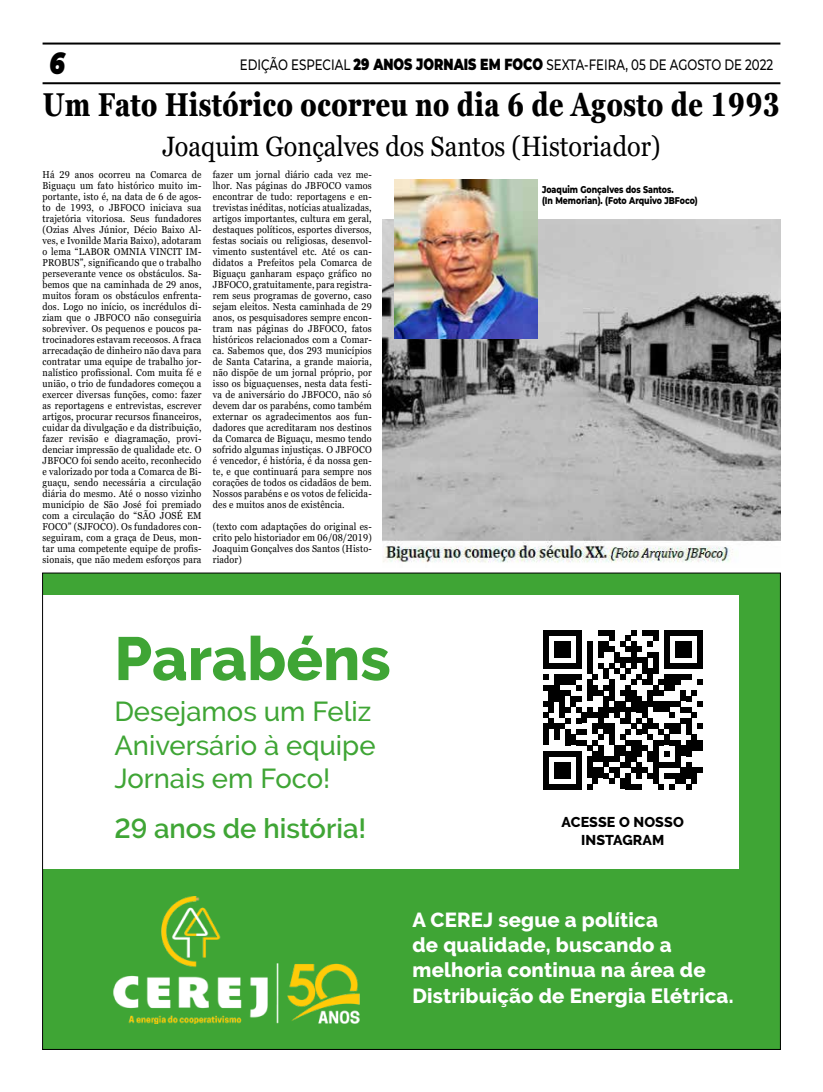
<style>
.page{position:relative;width:823px;height:1092px;background:#fff}
.page>*{position:absolute;margin:0;border:0;box-sizing:border-box;transform-origin:0 0}
.t1{font:800 60.8px "Raleway";color:#3fa535}
.t2{font:700 condensed 33px "Georgia Pro";color:#000;scale:.9 1}
.t3{font:italic 900 30px "Montserrat";color:#000;scale:.79 1}
.t4{font:28px "Georgia Pro";color:#000;scale:.9 1}
.t5{font:500 27.4px/33.4px "Raleway";color:#3fa535}
.t6{font:600 27.4px "Raleway";color:#3fa535}
.t7{font:800 20.3px/25.3px "Raleway";letter-spacing:.01em;color:#fff}
.t8{font:500 15px "Montserrat";color:#000;scale:.79 1}
.t9{font:800 14.2px/17.2px "Raleway";letter-spacing:.01em;color:#000;text-align:center}
.t10{font:10px/11px "Georgia Pro";letter-spacing:.02em;color:#000;text-align:justify;scale:.9 1}
.t11{font:800 10px/11px "Montserrat";color:#000;scale:.79 1}
.s1{font-weight:900;font-size:16px}
</style>
<div class="page">
<hr style="left:43px;top:43px;width:737px;height:2px;background:#000">
<hr style="left:43px;top:82px;width:737px;height:2px;background:#000">
<div style="left:43px;top:573px;width:737px;height:476px;background:#3fa535"></div>
<img style="left:113px;top:896px;width:247px;height:127px">
<div style="left:43px;top:595px;width:695px;height:273px;background:#fff"></div>
<svg style="left:543px;top:630px;width:159px;height:159px"></svg>
<img style="left:382px;top:219px;width:398px;height:344px">
<img style="left:394px;top:179px;width:143px;height:160px">
<h3 class="t3" style="left:50px;top:40px;width:21px">6</h3>
<h3 class="t8" style="left:240px;top:54px;width:676px">EDIÇÃO ESPECIAL <span class="s1">29 ANOS JORNAIS EM FOCO</span> SEXTA-FEIRA, 05 DE AGOSTO DE 2022</h3>
<h2 class="t2" style="left:43px;top:85px;width:820px">Um Fato Histórico ocorreu no dia 6 de Agosto de 1993</h2>
<h3 class="t4" style="left:162px;top:130px;width:554px">Joaquim Gonçalves dos Santos (Historiador)</h3>
<p class="t11" style="left:541px;top:184px;width:199px">Joaquim Gonçalves dos Santos.<br>(In Memorian). (Foto Arquivo JBFoco)</p>
<p class="t10" style="left:43px;top:170px;width:178px">Há 29 anos ocorreu na Comarca de Biguaçu um fato histórico muito im&shy;portante, isto é, na data de 6 de agos&shy;to de 1993, o JBFOCO iniciava sua trajetória vitoriosa. Seus fundadores (Ozias Alves Júnior, Décio Baixo Al&shy;ves, e Ivonilde Maria Baixo), adotaram o lema “LABOR OMNIA VINCIT IM-PROBUS”, significando que o trabalho perseverante vence os obstáculos. Sa&shy;bemos que na caminhada de 29 anos, muitos foram os obstáculos enfrenta&shy;dos. Logo no início, os incrédulos di&shy;ziam que o JBFOCO não conseguiria sobreviver. Os pequenos e poucos pa&shy;trocinadores estavam receosos. A fraca arrecadação de dinheiro não dava para contratar uma equipe de trabalho jor&shy;nalístico profissional. Com muita fé e união, o trio de fundadores começou a exercer diversas funções, como: fazer as reportagens e entrevistas, escrever artigos, procurar recursos financeiros, cuidar da divulgação e da distribuição, fazer revisão e diagramação, provi&shy;denciar impressão de qualidade etc. O JBFOCO foi sendo aceito, reconhecido e valorizado por toda a Comarca de Bi&shy;guaçu, sendo necessária a circulação diária do mesmo. Até o nosso vizinho município de São José foi premiado com a circulação do “SÃO JOSÉ EM FOCO” (SJFOCO). Os fundadores con&shy;seguiram, com a graça de Deus, mon&shy;tar uma competente equipe de profis&shy;sionais, que não medem esforços para</p>
<p class="t10" style="left:213px;top:170px;width:178px">fazer um jornal diário cada vez me&shy;lhor. Nas páginas do JBFOCO vamos encontrar de tudo: reportagens e en&shy;trevistas inéditas, notícias atualizadas, artigos importantes, cultura em geral, destaques políticos, esportes diversos, festas sociais ou religiosas, desenvol&shy;vimento sustentável etc. Até os can&shy;didatos a Prefeitos pela Comarca de Biguaçu ganharam espaço gráfico no JBFOCO, gratuitamente, para registra&shy;rem seus programas de governo, caso sejam eleitos. Nesta caminhada de 29 anos, os pesquisadores sempre encon&shy;tram nas páginas do JBFOCO, fatos históricos relacionados com a Comar&shy;ca. Sabemos que, dos 293 municípios de Santa Catarina, a grande maioria, não dispõe de um jornal próprio, por isso os biguaçuenses, nesta data festi&shy;va de aniversário do JBFOCO, não só devem dar os parabéns, como também externar os agradecimentos aos fun&shy;dadores que acreditaram nos destinos da Comarca de Biguaçu, mesmo tendo sofrido algumas injustiças. O JBFOCO é vencedor, é história, é da nossa gen&shy;te, e que continuará para sempre nos corações de todos os cidadãos de bem.<br>Nossos parabéns e os votos de felicida&shy;des e muitos anos de existência.</p>
<p class="t10" style="left:213px;top:522px;width:178px">(texto com adaptações do original es&shy;crito pelo historiador em 06/08/2019)<br>Joaquim Gonçalves dos Santos (Histo&shy;riador)</p>
<h1 class="t1" style="left:114px;top:624px;width:278px">Parabéns</h1>
<h3 class="t5" style="left:114px;top:694px;width:262px">Desejamos um Feliz<br>Aniversário à equipe<br>Jornais em Foco!</h3>
<h3 class="t6" style="left:114px;top:812px;width:253px">29 anos de história!</h3>
<h3 class="t9" style="left:561px;top:813px;width:124px">ACESSE O NOSSO<br>INSTAGRAM</h3>
<h3 class="t7" style="left:412px;top:906px;width:322px">A CEREJ segue a política<br>de qualidade, buscando a melhoria continua na área de<br>Distribuição de Energia Elétrica⚡.️</h3>
</div>
